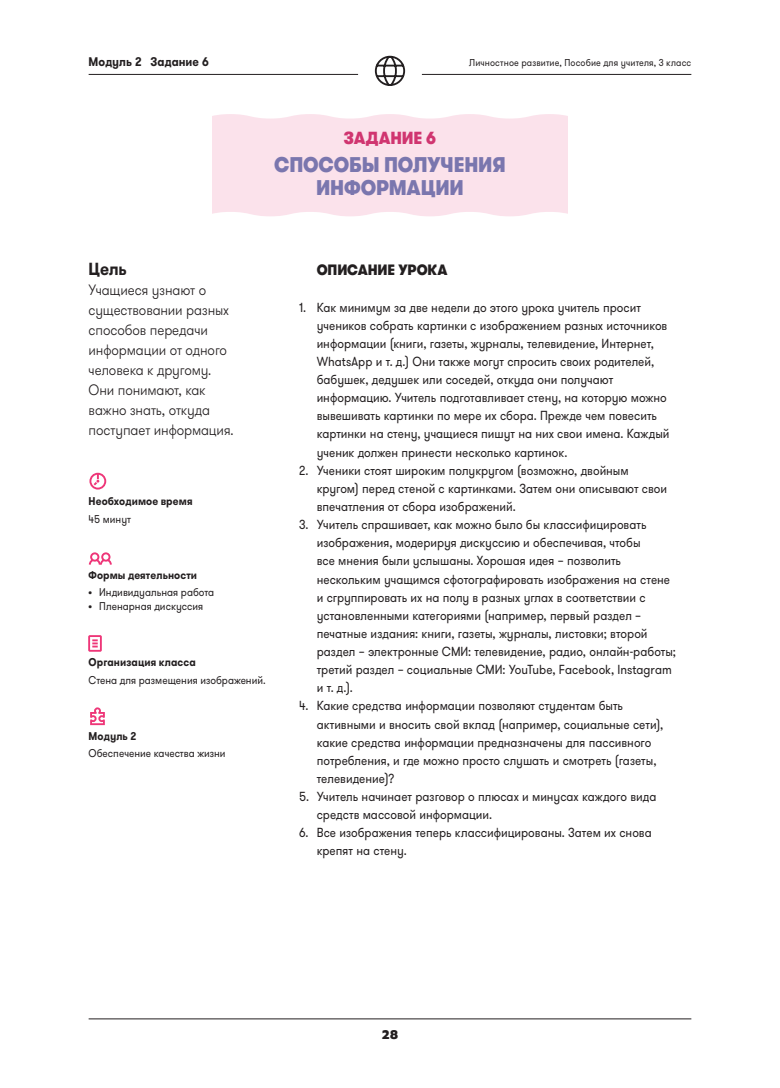
<style>
.page{position:relative;width:780px;height:1088px;background:#fff}
.page>*{position:absolute;margin:0;border:0;box-sizing:border-box;transform-origin:0 0}
.t1{font:900 21.25px/23.8px "GT Walsheim Pro";letter-spacing:-.01em;color:#7a76ae;text-align:center;scale:.9 1}
.t2{font:900 17.5px "GT Walsheim Pro";letter-spacing:-.005em;color:#d03570;scale:.9 1}
.t3{font:700 17.5px "GT Walsheim Pro";color:#231f20;scale:.9 1}
.t4{font:300 15px/20px "GT Walsheim Pro";letter-spacing:-.01em;color:#231f20;scale:.9 1}
.t5{font:900 15px "GT Walsheim Pro";letter-spacing:-.005em;color:#231f20;scale:.9 1}
.t6{font:13.12px/18.1px "GT Walsheim Pro";color:#231f20;scale:.9 1}
.t7{font:700 12.5px "GT Walsheim Pro";letter-spacing:.005em;color:#231f20;scale:.9 1}
.t8{font:800 12.5px "Prompt";color:#231f20}
.t9{font:11.25px "GT Walsheim Pro";color:#231f20;scale:.9 1}
.t10{font:700 11.25px "GT Walsheim Pro";letter-spacing:.01em;color:#231f20;scale:.9 1}
.t11{font:10px "GT Walsheim Pro";letter-spacing:.01em;color:#231f20;scale:.9 1}
.s1{font-family:"Barlow";font-weight:700}
</style>
<div class="page">
<div style="left:213px;top:114px;width:354px;height:102px;background:#fbe2eb"></div>
<hr style="left:89px;top:1018px;width:602px;height:1px;background:#231f20">
<hr style="left:89px;top:74px;width:269px;height:1px;background:#231f20">
<hr style="left:422px;top:74px;width:269px;height:1px;background:#231f20">
<svg style="left:374px;top:55px;width:32px;height:31px"></svg>
<svg style="left:89px;top:473px;width:17px;height:16px"></svg>
<div style="left:101px;top:552px;width:9px;height:10px;border:2px solid #ee3678;border-radius:50%"></div>
<svg style="left:88px;top:558px;width:24px;height:7px"></svg>
<div style="left:91px;top:553px;width:7px;height:8px;background:#fff;border-radius:50%"></div>
<div style="left:90px;top:552px;width:9px;height:10px;border:2px solid #ee3678;border-radius:50%"></div>
<div style="left:88px;top:635px;width:14px;height:17px;border:2px solid #ee3678"></div>
<svg style="left:92px;top:639px;width:6px;height:8px"></svg>
<svg style="left:90px;top:707px;width:15px;height:19px"></svg>
<p class="t7" style="left:89px;top:54px;width:135px">Модуль 2 Задание 6</p>
<p class="t11" style="left:469px;top:56px;width:248px">Личностное развитие, Пособие для учителя, 3 класс</p>
<h2 class="t2" style="left:344px;top:126px;width:104px">ЗАДАНИЕ 6</h2>
<h1 class="t1" style="left:274px;top:152px;width:259px">СПОСОБЫ ПОЛУЧЕНИЯ<br>ИНФОРМАЦИИ</h1>
<h2 class="t3" style="left:89px;top:258px;width:44px">Цель</h2>
<p class="t4" style="left:89px;top:280px;width:163px">Учащиеся узнают о существовании разных способов передачи информации от одного человека к другому.<br>Они понимают, как важно знать, откуда поступает информация.</p>
<p class="t10" style="left:89px;top:494px;width:117px">Необходимое время</p>
<p class="t9" style="left:89px;top:512px;width:49px">45 минут</p>
<p class="t10" style="left:89px;top:568px;width:122px">Формы деятельности</p>
<p class="t9" style="left:89px;top:585px;width:141px"><span class="s1">•</span> Индивидуальная работа</p>
<p class="t9" style="left:89px;top:599px;width:129px"><span class="s1">•</span> Пленарная дискуссия</p>
<p class="t10" style="left:89px;top:655px;width:121px">Организация класса</p>
<p class="t9" style="left:89px;top:672px;width:198px">Стена для размещения изображений.</p>
<p class="t10" style="left:89px;top:728px;width:54px">Модуль 2</p>
<p class="t9" style="left:89px;top:746px;width:154px">Обеспечение качества жизни</p>
<p class="t5" style="left:317px;top:260px;width:147px">ОПИСАНИЕ УРОКА</p>
<p class="t6" style="left:317px;top:298px;width:393px;text-indent:-18px">1. Как минимум за две недели до этого урока учитель просит учеников собрать картинки с изображением разных источников информации (книги, газеты, журналы, телевидение, Интернет, WhatsApp и т. д.) Они также могут спросить своих родителей, бабушек, дедушек или соседей, откуда они получают информацию. Учитель подготавливает стену, на которую можно вывешивать картинки по мере их сбора. Прежде чем повесить картинки на стену, учащиеся пишут на них свои имена. Каждый ученик должен принести несколько картинок.</p>
<p class="t6" style="left:317px;top:461px;width:391px;text-indent:-18px">2. Ученики стоят широким полукругом (возможно, двойным кругом) перед стеной с картинками. Затем они описывают свои впечатления от сбора изображений.</p>
<p class="t6" style="left:317px;top:516px;width:401px;text-indent:-18px">3. Учитель спрашивает, как можно было бы классифицировать изображения, модерируя дискуссию и обеспечивая, чтобы<br>все мнения были услышаны. Хорошая идея – позволить нескольким учащимся сфотографировать изображения на стене и сгруппировать их на полу в разных углах в соответствии с установленными категориями (например, первый раздел – печатные издания: книги, газеты, журналы, листовки; второй раздел – электронные СМИ: телевидение, радио, онлайн-работы; третий раздел – социальные СМИ: YouTube, Facebook, Instagram и т. д.).</p>
<p class="t6" style="left:317px;top:697px;width:386px;text-indent:-18px">4. Какие средства информации позволяют студентам быть активными и вносить свой вклад (например, социальные сети), какие средства информации предназначены для пассивного потребления, и где можно просто слушать и смотреть (газеты, телевидение)?</p>
<p class="t6" style="left:317px;top:788px;width:379px;text-indent:-18px">5. Учитель начинает разговор о плюсах и минусах каждого вида средств массовой информации.</p>
<p class="t6" style="left:317px;top:824px;width:374px;text-indent:-18px">6. Все изображения теперь классифицированы. Затем их снова крепят на стену.</p>
<p class="t8" style="left:382px;top:1025px;width:17px">28</p>
</div>
